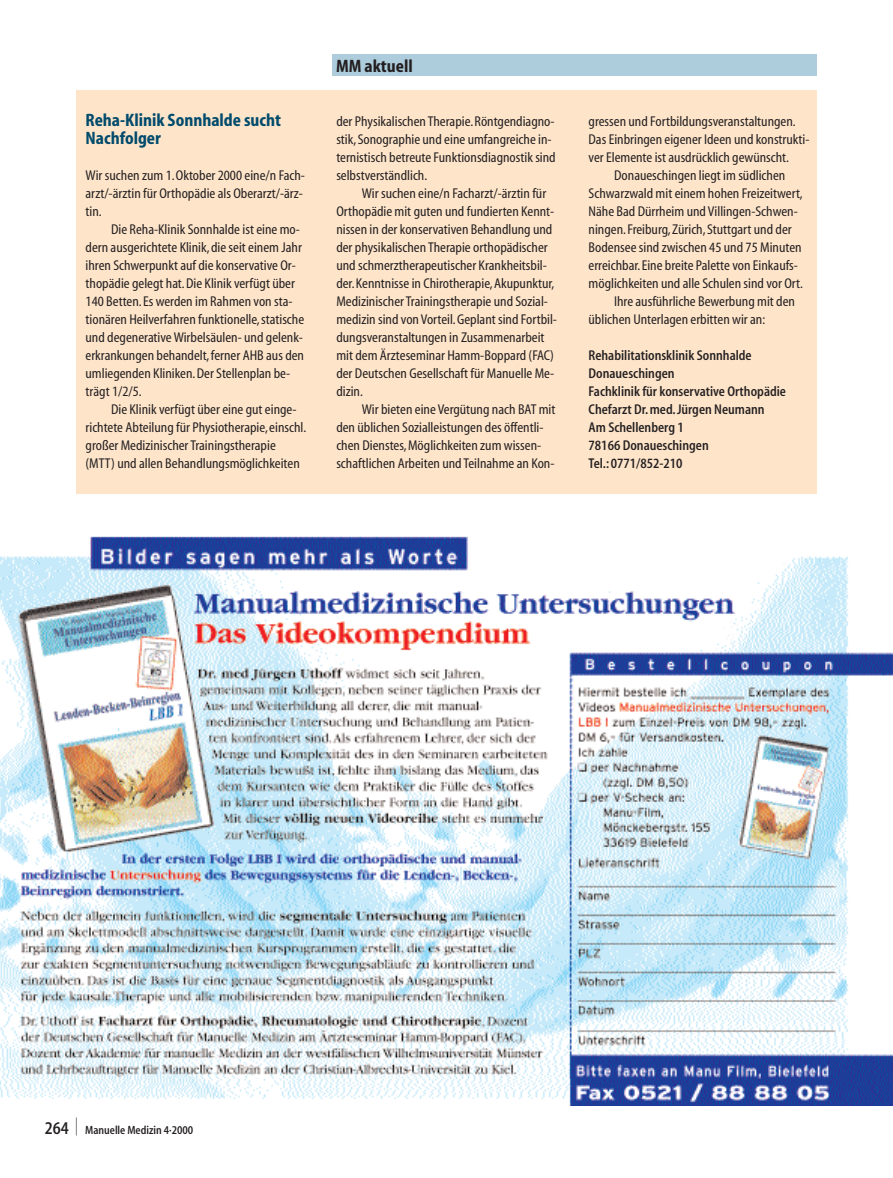
<style>
.page{position:relative;width:893px;height:1178px;background:#fff}
.page>*{position:absolute;margin:0;border:0;box-sizing:border-box;transform-origin:0 0}
.t1{font:18px/18px "Myriad MM 700 400";color:#004b6c}
.t2{font:18px "Myriad MM 700 400";color:#231f20}
.t3{font:18px "Myriad MM 530 400";color:#231f20}
.t4{font:14.25px/18px "Myriad MM 400 400";color:#231f20}
.t5{font:600 condensed 14.25px/18px "Myriad";color:#231f20}
.t6{font:600 12px "Myriad";color:#231f20}
</style>
<div class="page">
<div style="left:332px;top:54px;width:484px;height:22px;background:#aecddc"></div>
<div style="left:77px;top:90px;width:739px;height:403px;background:#fee5ca"></div>
<img style="left:0;top:536px;width:892px;height:570px">
<p class="t1" style="left:86px;top:112px;width:197px">Reha-Klinik Sonnhalde sucht<br>Nachfolger</p>
<p class="t4" style="left:86px;top:168px;width:221px">Wir suchen zum 1.Oktober 2000 eine/n Fach&shy;arzt/-ärztin für Orthopädie als Oberarzt/-ärz&shy;tin.</p>
<p class="t4" style="left:86px;top:222px;width:220px;text-indent:26px">Die Reha-Klinik Sonnhalde ist eine mo&shy;dern ausgerichtete Klinik,die seit einem Jahr ihren Schwerpunkt auf die konservative Or&shy;thopädie gelegt hat.Die Klinik verfügt über 140 Betten.Es werden im Rahmen von sta&shy;tionären Heilverfahren funktionelle,statische und degenerative Wirbelsäulen- und gelenk&shy;erkrankungen behandelt,ferner AHB aus den umliegenden Kliniken.Der Stellenplan be&shy;trägt 1/2/5.</p>
<p class="t4" style="left:86px;top:402px;width:222px;text-indent:26px">Die Klinik verfügt über eine gut einge&shy;richtete Abteilung für Physiotherapie,einschl. großer Medizinischer Trainingstherapie (MTT) und allen Behandlungsmöglichkeiten</p>
<p class="t2" style="left:336px;top:60px;width:78px">MM aktuell</p>
<p class="t4" style="left:336px;top:114px;width:221px">der Physikalischen Therapie.Röntgendiagno&shy;stik,Sonographie und eine umfangreiche in&shy;ternistisch betreute Funktionsdiagnostik sind selbstverständlich.</p>
<p class="t4" style="left:336px;top:186px;width:222px;text-indent:26px">Wir suchen eine/n Facharzt/-ärztin für Orthopädie mit guten und fundierten Kennt&shy;nissen in der konservativen Behandlung und der physikalischen Therapie orthopädischer und schmerztherapeutischer Krankheitsbil&shy;der.Kenntnisse in Chirotherapie,Akupunktur, Medizinischer Trainingstherapie und Sozial&shy;medizin sind von Vorteil.Geplant sind Fortbil&shy;dungsveranstaltungen in Zusammenarbeit mit dem Ärzteseminar Hamm-Boppard (FAC) der Deutschen Gesellschaft für Manuelle Me&shy;dizin.</p>
<p class="t4" style="left:336px;top:402px;width:221px;text-indent:26px">Wir bieten eine Vergütung nach BAT mit den üblichen Sozialleistungen des öffentli&shy;chen Dienstes,Möglichkeiten zum wissen&shy;schaftlichen Arbeiten und Teilnahme an Kon-</p>
<p class="t4" style="left:588px;top:114px;width:209px">gressen und Fortbildungsveranstaltungen.</p>
<p class="t4" style="left:588px;top:132px;width:222px">Das Einbringen eigener Ideen und konstrukti-</p>
<p class="t4" style="left:588px;top:150px;width:202px">ver Elemente ist ausdrücklich gewünscht.</p>
<p class="t4" style="left:614px;top:168px;width:173px">Donaueschingen liegt im südlichen</p>
<p class="t4" style="left:588px;top:186px;width:215px">Schwarzwald mit einem hohen Freizeitwert,</p>
<p class="t4" style="left:588px;top:204px;width:211px">Nähe Bad Dürrheim und Villingen-Schwen-</p>
<p class="t4" style="left:588px;top:222px;width:205px">ningen.Freiburg,Zürich,Stuttgart und der</p>
<p class="t4" style="left:588px;top:240px;width:214px">Bodensee sind zwischen 45 und 75 Minuten</p>
<p class="t4" style="left:588px;top:258px;width:211px">erreichbar.Eine breite Palette von Einkaufs-</p>
<p class="t4" style="left:588px;top:276px;width:216px">möglichkeiten und alle Schulen sind vor Ort.</p>
<p class="t4" style="left:614px;top:294px;width:182px">Ihre ausführliche Bewerbung mit den</p>
<p class="t4" style="left:588px;top:312px;width:178px">üblichen Unterlagen erbitten wir an:</p>
<p class="t5" style="left:588px;top:347px;width:199px">Rehabilitationsklinik Sonnhalde<br>Donaueschingen<br>Fachklinik für konservative Orthopädie<br>Chefarzt Dr.med.Jürgen Neumann<br>Am Schellenberg 1<br>78166 Donaueschingen<br>Tel.: 0771/852-210</p>
<p class="t6" style="left:76px;top:1125px;width:119px"><sup>|</sup> Manuelle Medizin 4·2000</p>
<p class="t3" style="left:45px;top:1122px;width:26px">264</p>
</div>
